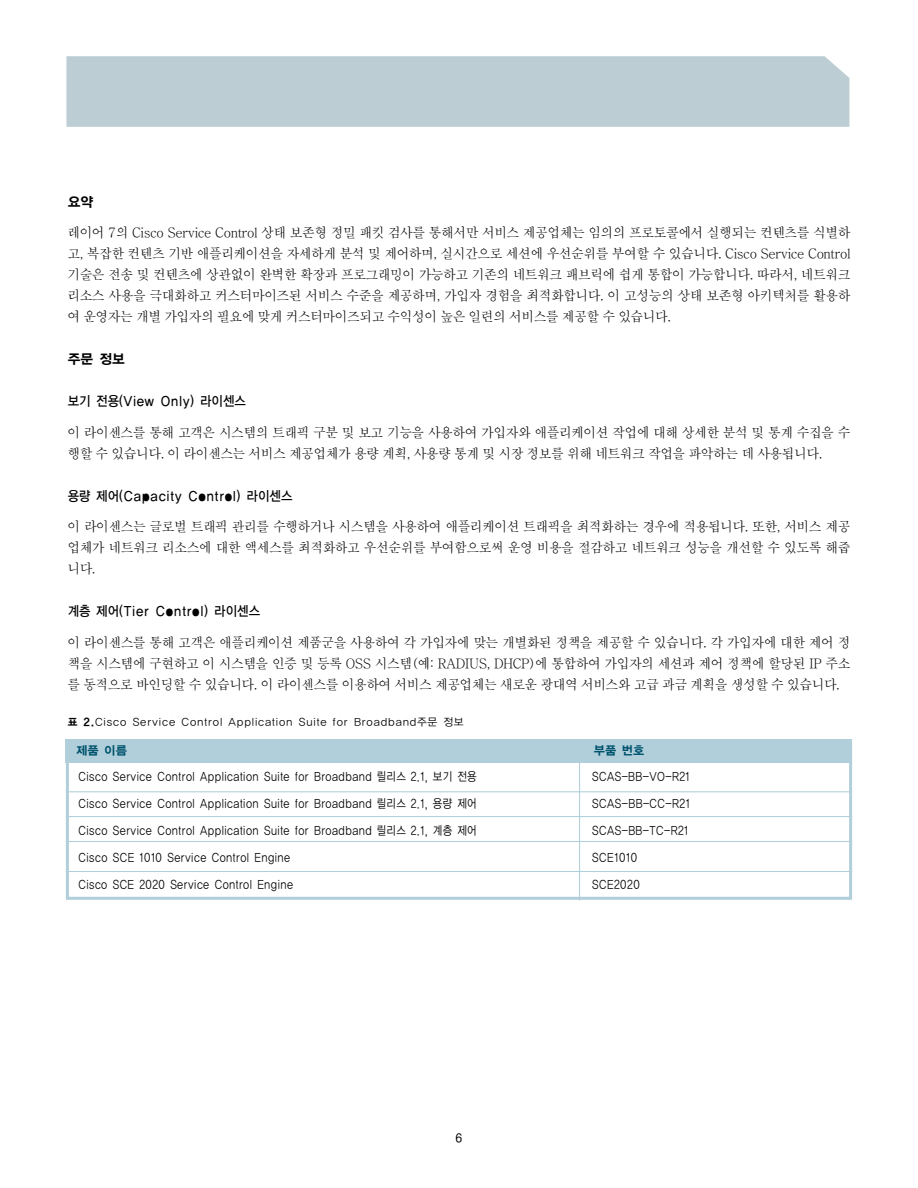
<style>
.page{position:relative;width:918px;height:1188px;background:#fff}
.page>*{position:absolute;margin:0;border:0;box-sizing:border-box;transform-origin:0 0}
.t1{font:500 13.5px/21px "HY Sin Myeong Jo";letter-spacing:-.045em;color:#000;text-align:justify;scale:.95 1}
.t2{font:13.5px "YGO13";letter-spacing:-.005em;color:#000;scale:.9 1}
.t3{font:13.5px "YGO15";color:#000}
.t4{font:12px "YGO12";letter-spacing:-.02em;color:#000;scale:.85 1}
.t5{font:12px "YGO15";letter-spacing:-.055em;color:#00536d}
.t6{font:700 12px "HY Go Thic";color:#000}
.t7{font:10.5px "YGO12";letter-spacing:.015em;color:#000}
.s1{font-family:"YGO15"}
</style>
<div class="page">
<div style="left:66px;top:56px;width:783px;height:71px;background:#bcced4"></div>
<div style="left:66px;top:739px;width:786px;height:24px;background:#b0cfdb"></div>
<div style="left:66px;top:739px;width:786px;height:161px;border:3px solid #b0cfdb"></div>
<hr style="left:66px;top:791px;width:786px;height:1px;background:#b0cfdb">
<hr style="left:66px;top:816px;width:786px;height:1px;background:#b0cfdb">
<hr style="left:66px;top:841px;width:786px;height:1px;background:#b0cfdb">
<hr style="left:66px;top:871px;width:786px;height:1px;background:#b0cfdb">
<hr style="left:579px;top:760px;width:1px;height:141px;background:#b0cfdb">
<p class="t3" style="left:67px;top:196px;width:28px">요약</p>
<p class="t1" style="left:67px;top:224px;width:826px">레이어 7의 Cisco Service Control 상태 보존형 정밀 패킷 검사를 통해서만 서비스 제공업체는 임의의 프로토콜에서 실행되는 컨텐츠를 식별하 고, 복잡한 컨텐츠 기반 애플리케이션을 자세하게 분석 및 제어하며, 실시간으로 세션에 우선순위를 부여할 수 있습니다. Cisco Service Control 기술은 전송 및 컨텐츠에 상관없이 완벽한 확장과 프로그래밍이 가능하고 기존의 네트워크 패브릭에 쉽게 통합이 가능합니다. 따라서, 네트워크 리소스 사용을 극대화하고 커스터마이즈된 서비스 수준을 제공하며, 가입자 경험을 최적화합니다. 이 고성능의 상태 보존형 아키텍처를 활용하 여 운영자는 개별 가입자의 필요에 맞게 커스터마이즈되고 수익성이 높은 일련의 서비스를 제공할 수 있습니다.</p>
<p class="t3" style="left:67px;top:353px;width:59px">주문 정보</p>
<p class="t2" style="left:67px;top:395px;width:200px">보기 전용(View Only) 라이센스</p>
<p class="t1" style="left:67px;top:423px;width:826px">이 라이센스를 통해 고객은 시스템의 트래픽 구분 및 보고 기능을 사용하여 가입자와 애플리케이션 작업에 대해 상세한 분석 및 통계 수집을 수 행할 수 있습니다. 이 라이센스는 서비스 제공업체가 용량 계획, 사용량 통계 및 시장 정보를 위해 네트워크 작업을 파악하는 데 사용됩니다.</p>
<p class="t2" style="left:67px;top:490px;width:252px">용량 제어(Capacity Control) 라이센스</p>
<p class="t1" style="left:67px;top:518px;width:826px">이 라이센스는 글로벌 트래픽 관리를 수행하거나 시스템을 사용하여 애플리케이션 트래픽을 최적화하는 경우에 적용됩니다. 또한, 서비스 제공 업체가 네트워크 리소스에 대한 액세스를 최적화하고 우선순위를 부여함으로써 운영 비용을 절감하고 네트워크 성능을 개선할 수 있도록 해줍 니다.</p>
<p class="t2" style="left:67px;top:605px;width:216px">계층 제어(Tier Control) 라이센스</p>
<p class="t1" style="left:67px;top:633px;width:826px">이 라이센스를 통해 고객은 애플리케이션 제품군을 사용하여 각 가입자에 맞는 개별화된 정책을 제공할 수 있습니다. 각 가입자에 대한 제어 정 책을 시스템에 구현하고 이 시스템을 인증 및 등록 OSS 시스템(예: RADIUS, DHCP)에 통합하여 가입자의 세션과 제어 정책에 할당된 IP 주소 를 동적으로 바인딩할 수 있습니다. 이 라이센스를 이용하여 서비스 제공업체는 새로운 광대역 서비스와 고급 과금 계획을 생성할 수 있습니다.</p>
<p class="t7" style="left:67px;top:717px;width:398px"><span class="s1">표 2.</span>Cisco Service Control Application Suite for Broadband주문 정보</p>
<p class="t5" style="left:76px;top:745px;width:53px">제품 이름</p>
<p class="t5" style="left:593px;top:745px;width:53px">부품 번호</p>
<p class="t4" style="left:78px;top:771px;width:471px">Cisco Service Control Application Suite for Broadband 릴리스 2.1, 보기 전용</p>
<p class="t4" style="left:592px;top:771px;width:117px">SCAS-BB-VO-R21</p>
<p class="t4" style="left:78px;top:798px;width:471px">Cisco Service Control Application Suite for Broadband 릴리스 2.1, 용량 제어</p>
<p class="t4" style="left:592px;top:798px;width:117px">SCAS-BB-CC-R21</p>
<p class="t4" style="left:78px;top:825px;width:471px">Cisco Service Control Application Suite for Broadband 릴리스 2.1, 계층 제어</p>
<p class="t4" style="left:592px;top:825px;width:116px">SCAS-BB-TC-R21</p>
<p class="t4" style="left:78px;top:852px;width:252px">Cisco SCE 1010 Service Control Engine</p>
<p class="t4" style="left:592px;top:852px;width:55px">SCE1010</p>
<p class="t4" style="left:78px;top:879px;width:255px">Cisco SCE 2020 Service Control Engine</p>
<p class="t4" style="left:592px;top:879px;width:58px">SCE2020</p>
<p class="t6" style="left:455px;top:1133px;width:9px">6</p>
</div>
